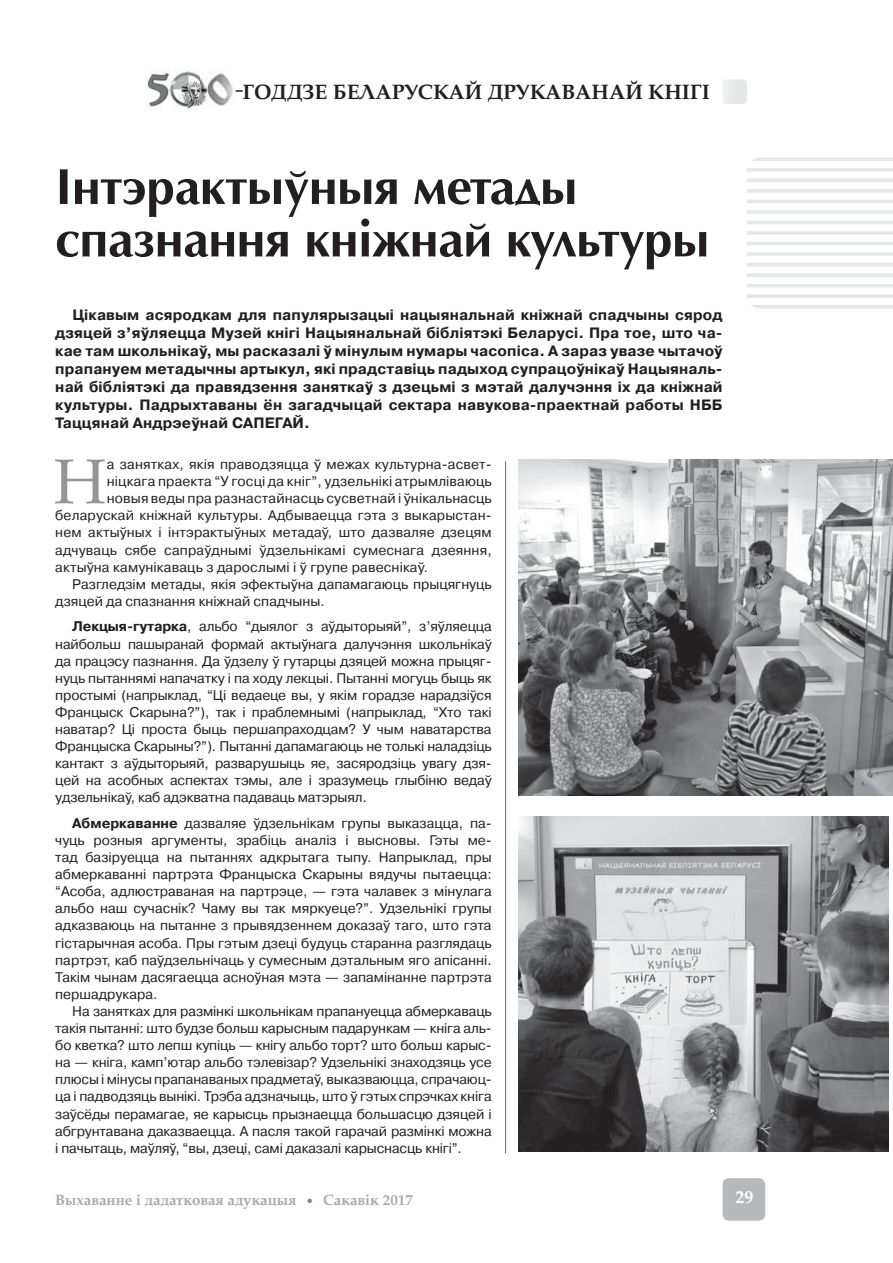
<style>
.page{position:relative;width:893px;height:1263px;background:#fff}
.page>*{position:absolute;margin:0;border:0;box-sizing:border-box;transform-origin:0 0}
.t1{font:63.15px "AG Palatial";color:#939598}
.t2{font:700 51px/52.5px "AG Opus";color:#231f20}
.t3{font:700 21px "AG Palatial";color:#231f20}
.t4{font:700 18px "AG Palatial";color:#fff}
.t5{font:700 15px/18px "Pragmatica C";letter-spacing:.01em;color:#231f20;text-align:justify}
.t6{font:700 15px "AG Palatial";color:#a7a9ac}
.t7{font:13.95px/17.1px "Pragmatica C";letter-spacing:.01em;color:#231f20;text-align:justify}
.s1{font-weight:700}
.s2{color:#808285}
</style>
<div class="page">
<img style="left:519px;top:460px;width:374px;height:336px">
<img style="left:519px;top:816px;width:369px;height:336px">
<hr style="left:505px;top:461px;width:1px;height:693px;background:#6d6e70">
<div style="left:723px;top:80px;width:24px;height:24px;background:#e6e7e8;border-radius:4px"></div>
<div style="left:723px;top:1178px;width:42px;height:43px;background:#b7b9bc;border-radius:6px"></div>
<svg style="left:747px;top:158px;width:146px;height:151px"></svg>
<img style="left:147px;top:70px;width:53px;height:39px">
<img style="left:200px;top:70px;width:544px;height:36px">
<img style="left:723px;top:80px;width:22px;height:24px">
<h3 class="t3" style="left:236px;top:85px;width:476px">-ГОДДЗЕ БЕЛАРУСКАЙ ДРУКАВАНАЙ КНІГІ</h3>
<h2 class="t2" style="left:55px;top:160px;width:655px">Інтэрактыўныя метады спазнання кніжнай культуры</h2>
<p class="t5" style="left:55px;top:307px;width:669px;text-indent:17px">Цікавым асяродкам для папулярызацыі нацыянальнай кніжнай спадчыны сярод дзяцей з’яўляецца Музей кнігі Нацыянальнай бібліятэкі Беларусі. Пра тое, што ча&shy;кае там школьнікаў, мы расказалі ў мінулым нумары часопіса. А зараз увазе чытачоў прапануем метадычны артыкул, які прадставіць падыход супрацоўнікаў Нацыяналь&shy;най бібліятэкі да правядзення заняткаў з дзецьмі з мэтай далучэння іх да кніжнай культуры. Падрыхтаваны ён загадчыцай сектара навукова-праектнай работы НББ Таццянай Андрэеўнай САПЕГАЙ.</p>
<h1 class="t1" style="left:54px;top:459px;width:54px">Н</h1>
<p class="t7" style="left:107px;top:457px;width:386px">а занятках, якія праводзяцца ў межах культурна-асвет-</p>
<p class="t7" style="left:107px;top:474px;width:386px">ніцкага праекта “У госці да кніг”, удзельнікі атрымліваюць</p>
<p class="t7" style="left:107px;top:491px;width:386px">новыя веды пра разнастайнасць сусветнай і ўнікальнасць</p>
<p class="t7" style="left:55px;top:508px;width:438px">беларускай кніжнай культуры. Адбываецца гэта з выкарыстан-</p>
<p class="t7" style="left:55px;top:525px;width:438px">нем актыўных і інтэрактыўных метадаў, што дазваляе дзецям</p>
<p class="t7" style="left:55px;top:542px;width:438px">адчуваць сябе сапраўднымі ўдзельнікамі сумеснага дзеяння,</p>
<p class="t7" style="left:55px;top:559px;width:374px">актыўна камунікаваць з дарослымі і ў групе равеснікаў.</p>
<p class="t7" style="left:72px;top:576px;width:421px">Разгледзім метады, якія эфектыўна дапамагаюць прыцягнуць</p>
<p class="t7" style="left:55px;top:594px;width:271px">дзяцей да спазнання кніжнай спадчыны.</p>
<p class="t7" style="left:55px;top:619px;width:438px;text-indent:17px"><span class="s1">Лекцыя-гутарка</span>, альбо “дыялог з аў ды то рыяй”, з’яўляецца найбольш пашыранай формай актыўнага далучэння школьнікаў да працэсу пазнання. Да ўдзелу ў гутарцы дзяцей можна прыцяг&shy;нуць пытаннямі напачатку і па ходу лекцыі. Пытанні могуць быць як простымі (напрыклад, “Ці ведаеце вы, у якім горадзе нарадзіўся Францыск Скарына?”), так і праблемнымі (напрыклад, “Хто такі наватар? Ці проста быць першапраходцам? У чым наватарства Францыска Скарыны?”). Пытанні дапамагаюць не толькі наладзіць кантакт з аўдыторыяй, разварушыць яе, засяродзіць увагу дзя&shy;цей на асобных аспектах тэмы, але і зразумець глыбіню ведаў удзельнікаў, каб адэкватна падаваць матэрыял.</p>
<p class="t7" style="left:55px;top:816px;width:438px;text-indent:17px"><span class="s1">Абмеркаванне</span> дазваляе ўдзельнікам групы выказацца, па&shy;чуць розныя аргументы, зрабіць аналіз і высновы. Гэты ме&shy;тад базіруецца на пытаннях адкрытага тыпу. Напрыклад, пры абмеркаванні партрэта Францыска Скарыны вядучы пытаецца: “Асоба, адлюстраваная на партрэце, — гэта чалавек з мінулага альбо наш сучаснік? Чаму вы так мяркуеце?”. Удзельнікі групы адказваюць на пытанне з прывядзеннем доказаў таго, што гэта гістарычная асоба. Пры гэтым дзеці будуць старанна разглядаць партрэт, каб паўдзельнічаць у сумесным дэтальным яго апісанні.<br>Такім чынам дасягаецца асноўная мэта — запамінанне партрэта першадрукара.</p>
<p class="t7" style="left:55px;top:1004px;width:438px;text-indent:17px">На занятках для размінкі школьнікам прапануецца абмеркаваць такія пытанні: што будзе больш карысным падарункам — кніга аль&shy;бо кветка? што лепш купіць — кнігу альбо торт? што больш карыс&shy;на — кніга, камп’ютар альбо тэлевізар? Удзельнікі знаходзяць усе плюсы і мінусы прапанаваных прадметаў, выказваюцца, спрачаюц&shy;ца і падводзяць вынікі. Трэба адзначыць, што ў гэтых спрэчках кніга заўсёды перамагае, яе карысць прызнаецца большасцю дзяцей і абгрунтавана даказваецца. А пасля такой гарачай размінкі можна і пачытаць, маўляў, “вы, дзеці, самі даказалі карыснасць кнігі”.</p>
<p class="t6" style="left:55px;top:1194px;width:243px">Выхаванне i дадатковая адукацыя</p>
<p class="t4" style="left:735px;top:1191px;width:19px">29</p>
<p class="t6" style="left:304px;top:1194px;width:110px"><span class="s2">•</span> Сакавік 2017</p>
</div>
